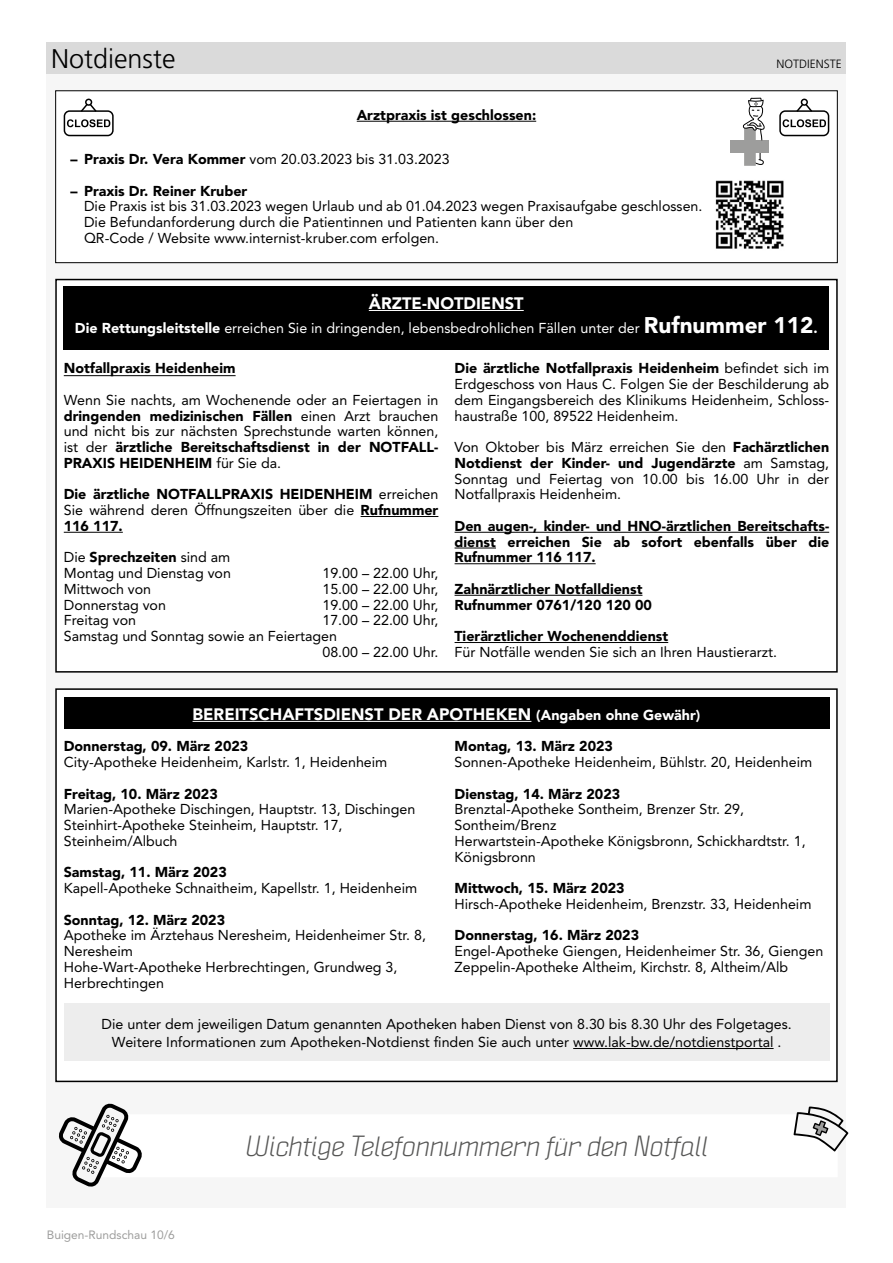
<style>
.page{position:relative;width:893px;height:1263px;background:#fff}
.page>*{position:absolute;margin:0;border:0;box-sizing:border-box;transform-origin:0 0}
.t1{font:300 27px "Frutiger";color:#000}
.t2{font:italic 25.5px "Politica";color:#575756;scale:1.1 1}
.t3{font:900 16.5px "Avenir";color:#fff}
.t4{font:14.25px/15.8px "Avenir";color:#000}
.t5{font:900 14.25px/15.8px "Avenir";color:#000;text-align:justify}
.t6{font:14.25px "Avenir";color:#fff}
.t7{font:12px "Avenir";color:#9d9d9c}
.t8{font:300 12px "Frutiger";color:#000}
.s1{font-weight:900}
.s2{font-weight:900;font-size:22.5px}
.s3{font-weight:400}
.s4{font-size:14.25px}
</style>
<div class="page">
<div style="left:47px;top:71px;width:799px;height:1137px;background:#f6f6f6"></div>
<div style="left:56px;top:689px;width:781px;height:392px;background:#fff"></div>
<div style="left:55px;top:688px;width:783px;height:394px;border:2px solid #000"></div>
<div style="left:64px;top:697px;width:765px;height:32px;background:#000"></div>
<hr style="left:193px;top:721px;width:338px;height:1px;background:#fff">
<div style="left:64px;top:1003px;width:765px;height:58px;background:#ededed"></div>
<hr style="left:573px;top:1048px;width:201px;height:1px;background:#000">
<div style="left:47px;top:43px;width:799px;height:31px;background:#dadada"></div>
<div style="left:56px;top:280px;width:781px;height:392px;background:#fff"></div>
<div style="left:55px;top:279px;width:783px;height:394px;border:2px solid #000"></div>
<div style="left:64px;top:286px;width:765px;height:63px;background:#000"></div>
<hr style="left:64px;top:375px;width:172px;height:1px;background:#000">
<hr style="left:361px;top:516px;width:77px;height:1px;background:#000">
<hr style="left:64px;top:532px;width:59px;height:1px;background:#000">
<hr style="left:455px;top:532px;width:374px;height:1px;background:#000">
<hr style="left:455px;top:548px;width:41px;height:1px;background:#000">
<hr style="left:455px;top:563px;width:141px;height:1px;background:#000">
<hr style="left:455px;top:595px;width:187px;height:1px;background:#000">
<hr style="left:455px;top:642px;width:213px;height:1px;background:#000">
<hr style="left:369px;top:310px;width:155px;height:1px;background:#fff">
<div style="left:56px;top:91px;width:781px;height:172px;background:#fff"></div>
<div style="left:55px;top:90px;width:783px;height:173px;border:1px solid #000"></div>
<hr style="left:357px;top:121px;width:179px;height:1px;background:#000">
<div style="left:64px;top:110px;width:50px;height:26px;border:2px solid #000;border-radius:5px"></div>
<svg style="left:67px;top:119px;width:43px;height:8px"></svg>
<svg style="left:79px;top:102px;width:19px;height:11px"></svg>
<div style="left:85px;top:99px;width:7px;height:7px;border:2px solid #000;border-radius:50%"></div>
<div style="left:779px;top:110px;width:50px;height:26px;border:2px solid #000;border-radius:5px"></div>
<svg style="left:783px;top:119px;width:43px;height:8px"></svg>
<svg style="left:795px;top:102px;width:19px;height:11px"></svg>
<div style="left:801px;top:99px;width:7px;height:7px;border:2px solid #000;border-radius:50%"></div>
<div style="left:731px;top:140px;width:38px;height:13px;background:#9d9d9c"></div>
<svg style="left:743px;top:90px;width:22px;height:76px"></svg>
<img style="left:715px;top:180px;width:69px;height:69px">
<svg style="left:59px;top:1103px;width:83px;height:84px"></svg>
<svg style="left:794px;top:1106px;width:54px;height:45px"></svg>
<h1 class="t1" style="left:51px;top:44px;width:126px">Notdienste</h1>
<p class="t8" style="left:777px;top:57px;width:67px">NOTDIENSTE</p>
<p class="t5" style="left:357px;top:107px;width:181px">Arztpraxis ist geschlossen:</p>
<p class="t4" style="left:71px;top:151px;width:381px"><span class="s1">– Praxis Dr. Vera Kommer</span> vom 20.03.2023 bis 31.03.2023</p>
<p class="t5" style="left:71px;top:183px;width:178px">– Praxis Dr. Reiner Kruber</p>
<p class="t4" style="left:84px;top:199px;width:620px">Die Praxis ist bis 31.03.2023 wegen Urlaub und ab 01.04.2023 wegen Praxisaufgabe geschlossen.<br>Die Befundanforderung durch die Patientinnen und Patienten kann über den<br>QR-Code / Website www.internist-kruber.com erfolgen.</p>
<p class="t3" style="left:369px;top:293px;width:156px">ÄRZTE-NOTDIENST</p>
<p class="t6" style="left:75px;top:320px;width:744px"><span class="s1">Die Rettungsleitstelle</span> erreichen Sie in dringenden, lebensbedrohlichen Fällen unter der <span class="s2">Rufnummer 112</span><span class="s1">.</span></p>
<p class="t5" style="left:64px;top:360px;width:173px">Notfallpraxis Heidenheim</p>
<p class="t4" style="left:64px;top:392px;width:376px;text-align:justify">Wenn Sie nachts, am Wochenende oder an Feiertagen in <span class="s1">dringenden medizinischen Fällen</span> einen Arzt brauchen und nicht bis zur nächsten Sprechstunde warten können, ist der <span class="s1">ärztliche Bereitschaftsdienst in der NOTFALL-PRAXIS HEIDENHEIM</span> für Sie da.</p>
<p class="t5" style="left:64px;top:486px;width:376px">Die ärztliche NOTFALLPRAXIS HEIDENHEIM <span class="s3">erreichen Sie während deren Öffnungszeiten über die</span> Rufnummer 116 117.</p>
<p class="t4" style="left:64px;top:549px;width:169px">Die <span class="s1">Sprechzeiten</span> sind am<br>Montag und Dienstag von</p>
<p class="t4" style="left:322px;top:565px;width:117px">19.00 – 22.00 Uhr,</p>
<p class="t4" style="left:64px;top:581px;width:89px">Mittwoch von</p>
<p class="t4" style="left:322px;top:581px;width:117px">15.00 – 22.00 Uhr,</p>
<p class="t4" style="left:64px;top:597px;width:104px">Donnerstag von</p>
<p class="t4" style="left:322px;top:597px;width:117px">19.00 – 22.00 Uhr,</p>
<p class="t4" style="left:64px;top:612px;width:74px">Freitag von</p>
<p class="t4" style="left:322px;top:612px;width:117px">17.00 – 22.00 Uhr,</p>
<p class="t4" style="left:64px;top:628px;width:275px">Samstag und Sonntag sowie an Feiertagen</p>
<p class="t4" style="left:322px;top:644px;width:117px">08.00 – 22.00 Uhr.</p>
<p class="t4" style="left:455px;top:360px;width:376px;text-align:justify"><span class="s1">Die ärztliche Notfallpraxis Heidenheim</span> befindet sich im Erdgeschoss von Haus C. Folgen Sie der Beschilderung ab dem Eingangsbereich des Klinikums Heidenheim, Schloss&shy;haustraße 100, 89522 Heidenheim.</p>
<p class="t4" style="left:455px;top:439px;width:376px;text-align:justify">Von Oktober bis März erreichen Sie den <span class="s1">Fachärztlichen Notdienst der Kinder- und Jugendärzte</span> am Samstag, Sonntag und Feiertag von 10.00 bis 16.00 Uhr in der Notfallpraxis Heidenheim.</p>
<p class="t5" style="left:455px;top:518px;width:376px">Den augen-, kinder- und HNO-ärztlichen Bereitschafts&shy;dienst erreichen Sie ab sofort ebenfalls über die Rufnummer 116 117.</p>
<p class="t5" style="left:455px;top:581px;width:199px">Zahnärztlicher Notfalldienst<br>Rufnummer 0761/120 120 00</p>
<p class="t5" style="left:455px;top:628px;width:215px">Tierärztlicher Wochenenddienst</p>
<p class="t4" style="left:455px;top:644px;width:324px">Für Notfälle wenden Sie sich an Ihren Haustierarzt.</p>
<p class="t3" style="left:193px;top:704px;width:509px">BEREITSCHAFTSDIENST DER APOTHEKEN <span class="s4">(Angaben ohne Gewähr)</span></p>
<p class="t5" style="left:64px;top:738px;width:186px">Donnerstag, 09. März 2023</p>
<p class="t4" style="left:64px;top:754px;width:325px">City-Apotheke Heidenheim, Karlstr. 1, Heidenheim</p>
<p class="t5" style="left:64px;top:786px;width:156px">Freitag, 10. März 2023</p>
<p class="t4" style="left:64px;top:801px;width:353px">Marien-Apotheke Dischingen, Hauptstr. 13, Dischingen<br>Steinhirt-Apotheke Steinheim, Hauptstr. 17,<br>Steinheim/Albuch</p>
<p class="t5" style="left:64px;top:864px;width:164px">Samstag, 11. März 2023</p>
<p class="t4" style="left:64px;top:880px;width:355px">Kapell-Apotheke Schnaitheim, Kapellstr. 1, Heidenheim</p>
<p class="t5" style="left:64px;top:912px;width:163px">Sonntag, 12. März 2023</p>
<p class="t4" style="left:64px;top:927px;width:364px">Apotheke im Ärztehaus Neresheim, Heidenheimer Str. 8, Neresheim<br>Hohe-Wart-Apotheke Herbrechtingen, Grundweg 3, Herbrechtingen</p>
<p class="t5" style="left:455px;top:738px;width:160px">Montag, 13. März 2023</p>
<p class="t4" style="left:455px;top:754px;width:359px">Sonnen-Apotheke Heidenheim, Bühlstr. 20, Heidenheim</p>
<p class="t5" style="left:455px;top:786px;width:167px">Dienstag, 14. März 2023</p>
<p class="t4" style="left:455px;top:801px;width:353px">Brenztal-Apotheke Sontheim, Brenzer Str. 29, Sontheim/Brenz<br>Herwartstein-Apotheke Königsbronn, Schickhardtstr. 1, Königsbronn</p>
<p class="t5" style="left:455px;top:880px;width:172px">Mittwoch, 15. März 2023</p>
<p class="t4" style="left:455px;top:896px;width:358px">Hirsch-Apotheke Heidenheim, Brenzstr. 33, Heidenheim</p>
<p class="t5" style="left:455px;top:927px;width:186px">Donnerstag, 16. März 2023</p>
<p class="t4" style="left:455px;top:943px;width:370px">Engel-Apotheke Giengen, Heidenheimer Str. 36, Giengen<br>Zeppelin-Apotheke Altheim, Kirchstr. 8, Altheim/Alb</p>
<p class="t4" style="left:102px;top:1015px;width:692px;line-height:18px;text-align:center">Die unter dem jeweiligen Datum genannten Apotheken haben Dienst von 8.30 bis 8.30 Uhr des Folgetages.<br>Weitere Informationen zum Apotheken-Notdienst finden Sie auch unter www.lak-bw.de/notdienstportal .</p>
<p class="t7" style="left:47px;top:1227px;width:130px">Buigen-Rundschau 10/6</p>
<h2 class="t2" style="left:246px;top:1127px;width:422px">Wichtige Telefonnummern für den Notfall</h2>
</div>
